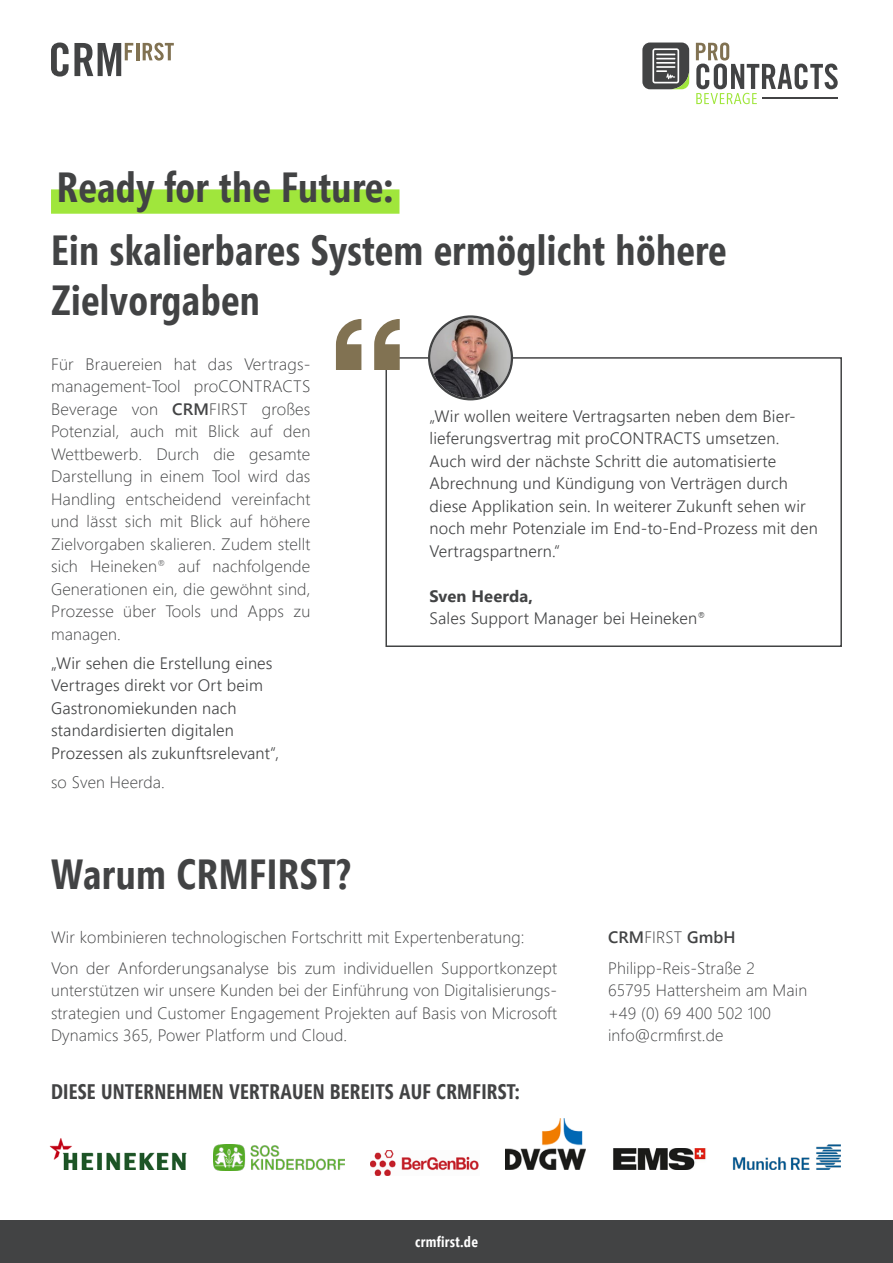
<style>
.page{position:relative;width:893px;height:1263px;background:#fff}
.page>*{position:absolute;margin:0;border:0;box-sizing:border-box;transform-origin:0 0}
.t1{font:700 42px/63.2px "Segoe Condensed";letter-spacing:.01em;color:#424344}
.t2{font:700 21px "Segoe Condensed";letter-spacing:.01em;color:#424344}
.t3{font:300 16.5px/22.5px "Segoe UI";letter-spacing:.01em;color:#424344}
.t4{font:300 16.5px/22.5px "Segoe UI";letter-spacing:.01em;color:#424344}
.t5{font:700 15px "Segoe Condensed";letter-spacing:.02em;color:#fff}
.s1{font-weight:600}
.s2{font-weight:700}
</style>
<div class="page">
<div style="left:0;top:1220px;width:893px;height:43px;background:#424344"></div>
<div style="left:385px;top:357px;width:457px;height:290px;border:2px solid #424344"></div>
<svg style="left:429px;top:317px;width:83px;height:82px"></svg>
<img style="left:430px;top:318px;width:81px;height:80px;border-radius:40px">
<div style="left:428px;top:315px;width:85px;height:85px;border:2px solid #424344;border-radius:50%"></div>
<svg style="left:374px;top:319px;width:26px;height:51px"></svg>
<svg style="left:336px;top:319px;width:25px;height:51px"></svg>
<img style="left:49px;top:1138px;width:138px;height:31px">
<svg style="left:51px;top:43px;width:82px;height:34px"></svg>
<hr style="left:136px;top:43px;width:3px;height:17px;background:#817252">
<svg style="left:143px;top:43px;width:31px;height:18px"></svg>
<svg style="left:642px;top:43px;width:47px;height:46px"></svg>
<svg style="left:696px;top:43px;width:142px;height:61px"></svg>
<hr style="left:762px;top:98px;width:76px;height:1px;background:#424344">
<div style="left:51px;top:189px;width:348px;height:25px;background:#a0e63c"></div>
<img style="left:733px;top:1144px;width:108px;height:25px">
<img style="left:213px;top:1145px;width:131px;height:25px">
<img style="left:613px;top:1148px;width:93px;height:21px">
<img style="left:370px;top:1150px;width:109px;height:26px">
<img style="left:505px;top:1118px;width:80px;height:51px">
<h1 class="t1" style="left:51px;top:155px;width:677px">Ready for the Future:<br>Ein skalierbares System ermöglicht höhere</h1>
<h1 class="t1" style="left:51px;top:269px;width:210px">Zielvorgaben</h1>
<p class="t3" style="left:51px;top:351px;width:261px;text-align:justify">Für Brauereien hat das Vertrags&shy;management-Tool proCONTRACTS Beverage von <span class="s1">CRM</span>FIRST großes Potenzial, auch mit Blick auf den Wettbewerb. Durch die gesamte Darstellung in einem Tool wird das Handling entscheidend vereinfacht und lässt sich mit Blick auf höhere Zielvorgaben skalieren. Zudem stellt sich Heineken<sup>®</sup> auf nachfolgende Generationen ein, die gewöhnt sind, Prozesse über Tools und Apps zu managen.</p>
<p class="t4" style="left:51px;top:650px;width:230px">„Wir sehen die Erstellung eines<br>Vertrages direkt vor Ort beim<br>Gastronomiekunden nach standardisierten digitalen<br>Prozessen als zukunftsrelevant“,</p>
<p class="t3" style="left:51px;top:769px;width:115px">so Sven Heerda.</p>
<h1 class="t1" style="left:51px;top:843px;width:301px">Warum CRMFIRST?</h1>
<p class="t4" style="left:429px;top:403px;width:390px">„Wir wollen weitere Vertragsarten neben dem Bier&shy;lieferungsvertrag mit proCONTRACTS umsetzen.<br>Auch wird der nächste Schritt die automatisierte Abrechnung und Kündigung von Verträgen durch diese Applikation sein. In weiterer Zukunft sehen wir noch mehr Potenziale im End-to-End-Prozess mit den Vertragspartnern.“</p>
<p class="t4" style="left:429px;top:583px;width:278px"><span class="s2">Sven Heerda,<br></span>Sales Support Manager bei Heineken<sup>®</sup></p>
<p class="t3" style="left:51px;top:919px;width:507px;line-height:31px">Wir kombinieren technologischen Fortschritt mit Expertenberatung:<br>Von der Anforderungsanalyse bis zum individuellen Supportkonzept</p>
<p class="t3" style="left:51px;top:977px;width:507px;text-align:justify">unterstützen wir unsere Kunden bei der Einführung von Digitalisierungs&shy;strategien und Customer Engagement Projekten auf Basis von Microsoft Dynamics 365, Power Platform und Cloud.</p>
<p class="t2" style="left:51px;top:1079px;width:470px">DIESE UNTERNEHMEN VERTRAUEN BEREITS AUF CRMFIRST:</p>
<p class="t3" style="left:608px;top:919px;width:148px;line-height:31px"><span class="s1">CRM</span>FIRST <span class="s1">GmbH<br></span>Philipp-Reis-Straße 2</p>
<p class="t3" style="left:608px;top:977px;width:201px">65795 Hattersheim am Main +49 (0) 69 400 502 100 info@crmfirst.de</p>
<p class="t5" style="left:415px;top:1232px;width:64px">crmfirst.de</p>
</div>
